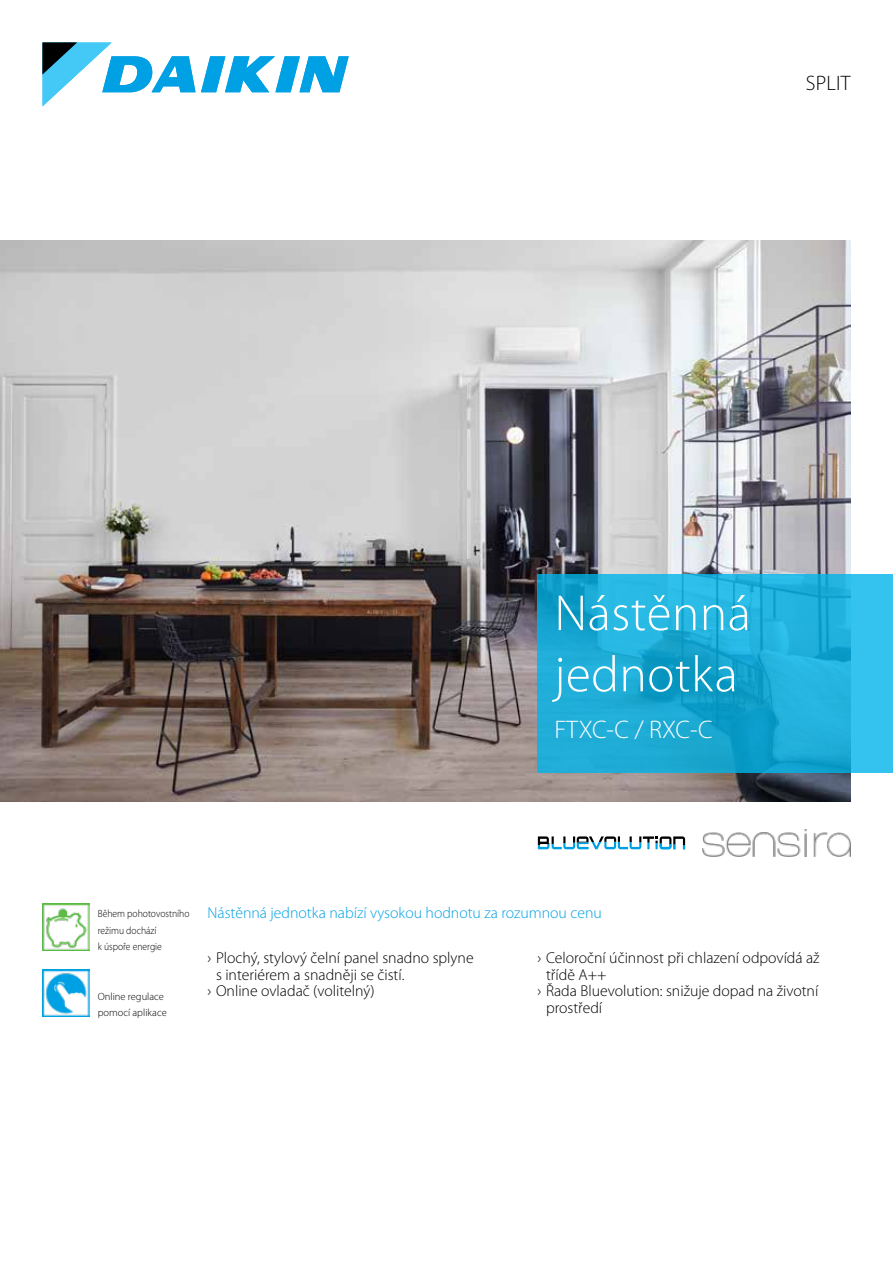
<style>
.page{position:relative;width:893px;height:1263px;background:#fff}
.page>*{position:absolute;margin:0;border:0;box-sizing:border-box;transform-origin:0 0}
.t1{font:300 51px/61.2px "Myriad Pro";letter-spacing:.01em;color:#fff}
.t2{font:300 25.5px "Myriad Pro";color:#fff}
.t3{font:300 21px "Myriad Pro";letter-spacing:.01em;color:#000}
.t4{font:300 15.75px "Myriad Pro";color:#000}
.t5{font:300 15.75px "Myriad Pro";color:#00a1e4}
.t6{font:300 10.5px/16.5px "Myriad Pro";color:#000;scale:.92 1}
.t7{font:300 10.5px/16.5px "Myriad Pro";color:#000}
</style>
<div class="page">
<img style="left:702px;top:829px;width:148px;height:27px">
<img style="left:43px;top:969px;width:46px;height:47px">
<img style="left:43px;top:903px;width:46px;height:47px">
<img style="left:0;top:241px;width:850px;height:561px">
<svg style="left:43px;top:43px;width:306px;height:63px"></svg>
<svg style="left:538px;top:836px;width:147px;height:13px"></svg>
<svg style="left:537px;top:574px;width:356px;height:198px;background:#1faed9"></svg>
<h3 class="t3" style="left:806px;top:71px;width:46px">SPLIT</h3>
<h1 class="t1" style="left:554px;top:583px;width:198px">Nástěnná jednotka</h1>
<h2 class="t2" style="left:554px;top:715px;width:160px">FTXC-C / RXC-C</h2>
<p class="t6" style="left:98px;top:905px;width:101px">Během pohotovostního režimu dochází<br>k úspoře energie</p>
<p class="t7" style="left:98px;top:988px;width:70px">Online regulace pomocí aplikace</p>
<p class="t5" style="left:207px;top:904px;width:396px">Nástěnná jednotka nabízí vysokou hodnotu za rozumnou cenu</p>
<p class="t4" style="left:207px;top:949px;width:268px">› Plochý, stylový čelní panel snadno splyne</p>
<p class="t4" style="left:216px;top:966px;width:190px">s interiérem a snadněji se čistí.</p>
<p class="t4" style="left:207px;top:982px;width:169px">› Online ovladač (volitelný)</p>
<p class="t4" style="left:537px;top:949px;width:284px">› Celoroční účinnost při chlazení odpovídá až</p>
<p class="t4" style="left:546px;top:966px;width:62px">třídě A++</p>
<p class="t4" style="left:537px;top:982px;width:282px">› Řada Bluevolution: snižuje dopad na životní</p>
<p class="t4" style="left:546px;top:999px;width:58px">prostředí</p>
</div>
